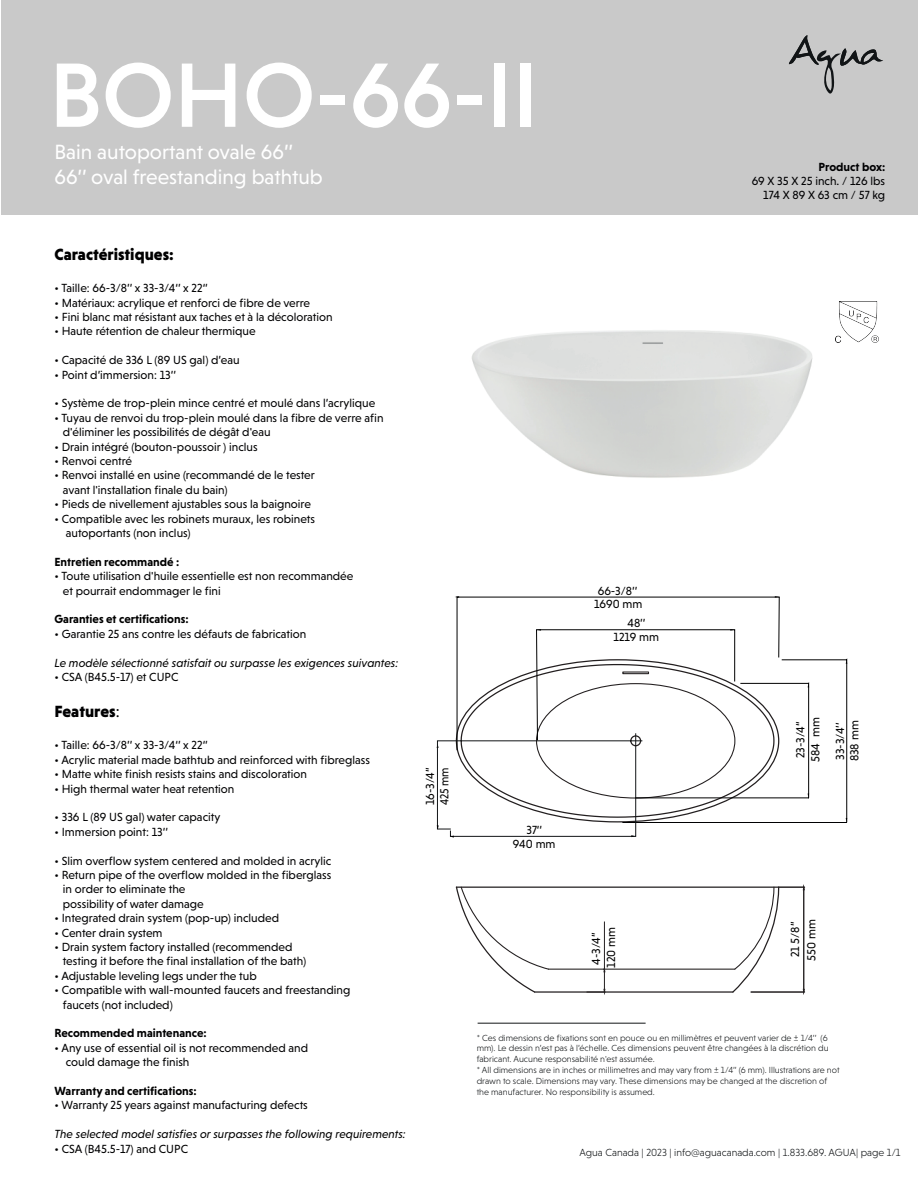
<style>
.page{position:relative;width:918px;height:1188px;background:#fff}
.page>*{position:absolute;margin:0;border:0;box-sizing:border-box;transform-origin:0 0}
.t1{font:500 93px "Niveau Grotesk";color:#fff}
.t2{font:21px/25.3px "Niveau Grotesk";color:#fff}
.t3{font:900 16.5px "Niveau Grotesk";color:#000001}
.t4{font:900 16.5px "Niveau Grotesk";color:#000002}
.t5{font:12px/14.4px "Niveau Grotesk";color:#000002}
.t6{font:12px/14.2px "Niveau Grotesk";color:#000001}
.t7{font:italic 12px "Niveau Grotesk";color:#000001}
.t8{font:700 12px "Niveau Grotesk";color:#000001}
.t9{font:700 12px "Niveau Grotesk";color:#000002}
.t10{font:300 10.5px "Niveau Grotesk";color:#111416}
.t11{font:300 9px/10.8px "Niveau Grotesk";color:#111416}
.s1{color:#000001}
.s2{color:#000002}
.s3{font-weight:400}
</style>
<div class="page">
<img style="left:415px;top:214px;width:464px;height:264px">
<div style="left:1px;top:0;width:917px;height:214px;background:#c9c9c9"></div>
<svg style="left:789px;top:35px;width:94px;height:59px"></svg>
<img style="left:836px;top:301px;width:43px;height:42px">
<hr style="left:604px;top:922px;width:1px;height:47px;background:#231f20">
<svg style="left:603px;top:970px;width:2px;height:21px"></svg>
<svg style="left:455px;top:886px;width:95px;height:107px"></svg>
<hr style="left:456px;top:887px;width:323px;height:1px;background:#231f20">
<hr style="left:548px;top:969px;width:187px;height:1px;background:#231f20">
<hr style="left:535px;top:991px;width:198px;height:2px;background:#231f20">
<svg style="left:731px;top:886px;width:74px;height:108px"></svg>
<svg style="left:457px;top:596px;width:323px;height:33px"></svg>
<svg style="left:437px;top:629px;width:411px;height:209px"></svg>
<hr style="left:478px;top:1023px;width:168px;height:1px;background:#111416">
<h1 class="t1" style="left:49px;top:42px;width:491px">BOHO-66-II</h1>
<h2 class="t2" style="left:54px;top:139px;width:270px">Bain autoportant ovale 66’’<br>66’’ oval freestanding bathtub</h2>
<p class="t9" style="left:819px;top:160px;width:68px">Product box:</p>
<p class="t5" style="left:752px;top:174px;width:135px;text-align:right">69 X 35 X 25 inch. / 126 lbs<br>174 X 89 X 63 cm / 57 kg</p>
<h3 class="t3" style="left:55px;top:245px;width:121px">Caractéristiques:</h3>
<p class="t5" style="left:55px;top:281px;width:155px">• Taille: 66-3/8’’ x 33-3/4‘’ x 22‘’</p>
<p class="t5" style="left:55px;top:295px;width:257px">• Matériaux: acrylique et renforci de fibre de verre</p>
<p class="t5" style="left:55px;top:310px;width:280px">• Fini blanc mat résistant aux taches et à la décoloration</p>
<p class="t5" style="left:55px;top:324px;width:203px">• Haute rétention de chaleur thermique</p>
<p class="t5" style="left:55px;top:353px;width:187px">• Capacité de 336 L (89 US gal) d’eau</p>
<p class="t5" style="left:55px;top:367px;width:123px">• Point d’immersion: 13’’</p>
<p class="t5" style="left:55px;top:396px;width:322px"><span class="s1">•</span> Système de trop-plein mince centré et moulé dans l’acrylique</p>
<p class="t5" style="left:63px;top:410px;width:322px;text-indent:-8px">• Tuyau de renvoi du trop-plein moulé dans la fibre de verre afin d'éliminer les possibilités de dégât d'eau</p>
<p class="t5" style="left:55px;top:439px;width:205px">• Drain intégré (bouton-poussoir ) inclus</p>
<p class="t5" style="left:55px;top:454px;width:79px">• Renvoi centré</p>
<p class="t5" style="left:63px;top:468px;width:253px;text-indent:-8px">• Renvoi installé en usine (recommandé de le tester avant l'installation finale du bain)</p>
<p class="t5" style="left:55px;top:497px;width:258px">• Pieds de nivellement ajustables sous la baignoire</p>
<p class="t5" style="left:66px;top:511px;width:251px;text-indent:-11px">• Compatible avec les robinets muraux, les robinets autoportants (non inclus)</p>
<p class="t8" style="left:55px;top:555px;width:126px">Entretien recommandé :</p>
<p class="t5" style="left:63px;top:569px;width:292px;text-indent:-8px">• Toute utilisation d'huile essentielle est non recommandée et pourrait endommager le fini</p>
<p class="t8" style="left:55px;top:612px;width:136px">Garanties et certifications:</p>
<p class="t5" style="left:55px;top:626px;width:253px">• Garantie 25 ans contre les défauts de fabrication</p>
<p class="t7" style="left:55px;top:656px;width:345px">Le modèle sélectionné satisfait ou surpasse les exigences suivantes:</p>
<p class="t6" style="left:55px;top:670px;width:125px">• CSA (<span class="s2">B45.5-17</span>) et CUPC</p>
<h3 class="t4" style="left:55px;top:702px;width:67px">Features<span class="s3">:</span></h3>
<p class="t5" style="left:55px;top:738px;width:155px">• Taille: 66-3/8’’ x 33-3/4‘’ x 22‘’</p>
<p class="t5" style="left:55px;top:753px;width:317px">• Acrylic material made bathtub and reinforced with fibreglass</p>
<p class="t5" style="left:55px;top:767px;width:254px">• Matte white finish resists stains and discoloration</p>
<p class="t5" style="left:55px;top:781px;width:181px">• High thermal water heat retention</p>
<p class="t5" style="left:55px;top:810px;width:167px">• 336 L (89 US gal) water capacity</p>
<p class="t5" style="left:55px;top:825px;width:115px">• Immersion point: 13’’</p>
<p class="t5" style="left:55px;top:853px;width:278px">• Slim overflow system centered and molded in acrylic</p>
<p class="t5" style="left:63px;top:868px;width:270px;text-indent:-8px">• Return pipe of the overflow molded in the fiberglass in order to eliminate the<br>possibility of water damage</p>
<p class="t5" style="left:55px;top:911px;width:226px">• Integrated drain system (pop-up) included</p>
<p class="t5" style="left:55px;top:925px;width:110px">• Center drain system</p>
<p class="t5" style="left:63px;top:940px;width:245px;text-indent:-8px">• Drain system factory installed (recommended testing it before the final installation of the bath)</p>
<p class="t5" style="left:55px;top:969px;width:204px">• Adjustable leveling legs under the tub</p>
<p class="t5" style="left:63px;top:983px;width:289px;text-indent:-8px">• Compatible with wall-mounted faucets and freestanding faucets (not included)</p>
<p class="t9" style="left:55px;top:1026px;width:154px">Recommended maintenance:</p>
<p class="t5" style="left:66px;top:1041px;width:244px;text-indent:-11px">• Any use of essential oil is not recommended and could damage the finish</p>
<p class="t8" style="left:55px;top:1084px;width:144px">Warranty and certifications:</p>
<p class="t5" style="left:55px;top:1098px;width:255px">• Warranty 25 years against manufacturing defects</p>
<p class="t7" style="left:55px;top:1127px;width:353px">The selected model satisfies or surpasses the following requirements:</p>
<p class="t6" style="left:55px;top:1141px;width:135px">• CSA (<span class="s2">B45.5-17</span>) and CUPC</p>
<p class="t6" style="left:423px;top:805px;width:40px;rotate:-90deg">16-3/4’’<br>425 mm</p>
<p class="t6" style="left:598px;top:583px;width:41px">66-3/8’’</p>
<p class="t6" style="left:614px;top:615px;width:47px;text-align:center">48’’<br>1219 mm</p>
<p class="t6" style="left:594px;top:597px;width:50px">1690 mm</p>
<p class="t6" style="left:513px;top:823px;width:44px;line-height:13.8px;text-align:center">37’’<br>940 mm</p>
<p class="t6" style="left:589px;top:968px;width:42px;line-height:15px;rotate:-90deg">4-3/4’’<br>120 mm</p>
<p class="t6" style="left:793px;top:762px;width:46px;line-height:15.3px;rotate:-90deg">23-3/4’’<br>584 mm</p>
<p class="t6" style="left:833px;top:761px;width:42px;rotate:-90deg">33-3/4’’<br>838 mm</p>
<p class="t6" style="left:787px;top:961px;width:43px;line-height:16.4px;rotate:-90deg">21 5/8’’<br>550 mm</p>
<p class="t11" style="left:477px;top:1032px;width:364px">* Ces dimensions de fixations sont en pouce ou en millimètres et peuvent varier de ± 1/4’’ (6 mm). Le dessin n’est pas à l’échelle. Ces dimensions peuvent être changées à la discrétion du fabricant. Aucune responsabilité n'est assumée.<br>* All dimensions are in inches or millimetres and may vary from ± 1/4’’ (6 mm). Illustrations are not drawn to scale. Dimensions may vary. These dimensions may be changed at the discretion of the manufacturer. No responsibility is assumed.</p>
<p class="t10" style="left:579px;top:1146px;width:323px">Agua Canada | 2023 | info@aguacanada.com | 1.833.689. AGUA| page 1/1</p>
</div>
